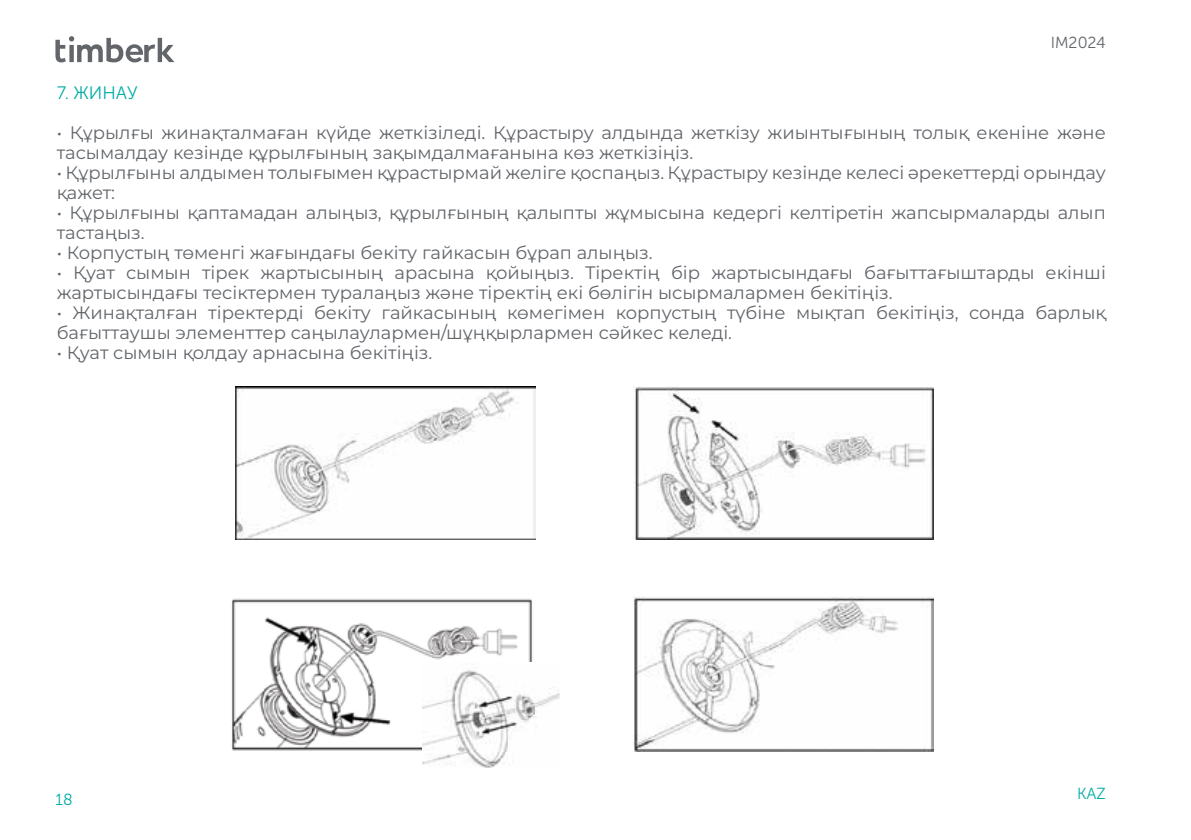
<style>
.page{position:relative;width:1191px;height:840px;background:#fff}
.page>*{position:absolute;margin:0;border:0;box-sizing:border-box;transform-origin:0 0}
.t1{font:18px/20px "Montserrat";color:#62656a}
.t2{font:18px "Museo Sans Cyrl 300";color:#00aca7}
.t3{font:16px "Museo Sans Cyrl 300";color:#62656a}
.t4{font:16px "Museo Sans Cyrl 300";color:#00aca7}
</style>
<div class="page">
<svg style="left:55px;top:36px;width:119px;height:26px"></svg>
<div style="left:69px;top:45px;width:5px;height:17px;background:#62656a"></div>
<img style="left:633px;top:386px;width:300px;height:153px">
<img style="left:235px;top:386px;width:300px;height:152px">
<img style="left:633px;top:596px;width:300px;height:154px">
<img style="left:232px;top:598px;width:300px;height:152px">
<img style="left:422px;top:693px;width:137px;height:74px">
<img style="left:422px;top:662px;width:112px;height:88px">
<p class="t3" style="left:1050px;top:34px;width:57px">IM2024</p>
<p class="t2" style="left:57px;top:83px;width:82px">7. ЖИНАУ</p>
<p class="t1" style="left:57px;top:122px;width:1050px">• Құрылғы жинақталмаған күйде жеткізіледі. Құрастыру алдында жеткізу жиынтығының толық екеніне және тасымалдау кезінде құрылғының зақымдалмағанына көз жеткізіңіз.</p>
<p class="t1" style="left:57px;top:162px;width:1050px">• Құрылғыны алдымен толығымен құрастырмай желіге қоспаңыз. Құрастыру кезінде келесі әрекеттерді орындау қажет:</p>
<p class="t1" style="left:57px;top:201px;width:1050px">• Құрылғыны қаптамадан алыңыз, құрылғының қалыпты жұмысына кедергі келтіретін жапсырмаларды алып тастаңыз.</p>
<p class="t1" style="left:57px;top:241px;width:597px">• Корпустың төменгі жағындағы бекіту гайкасын бұрап алыңыз.</p>
<p class="t1" style="left:57px;top:261px;width:1050px">• Қуат сымын тірек жартысының арасына қойыңыз. Тіректің бір жартысындағы бағыттағыштарды екінші жартысындағы тесіктермен туралаңыз және тіректің екі бөлігін ысырмалармен бекітіңіз.</p>
<p class="t1" style="left:57px;top:301px;width:1050px">• Жинақталған тіректерді бекіту гайкасының көмегімен корпустың түбіне мықтап бекітіңіз, сонда барлық бағыттаушы элементтер саңылаулармен/шұңқырлармен сәйкес келеді.</p>
<p class="t1" style="left:57px;top:341px;width:377px">• Қуат сымын қолдау арнасына бекітіңіз.</p>
<p class="t4" style="left:55px;top:790px;width:19px">18</p>
<p class="t4" style="left:1077px;top:784px;width:30px">KAZ</p>
</div>
